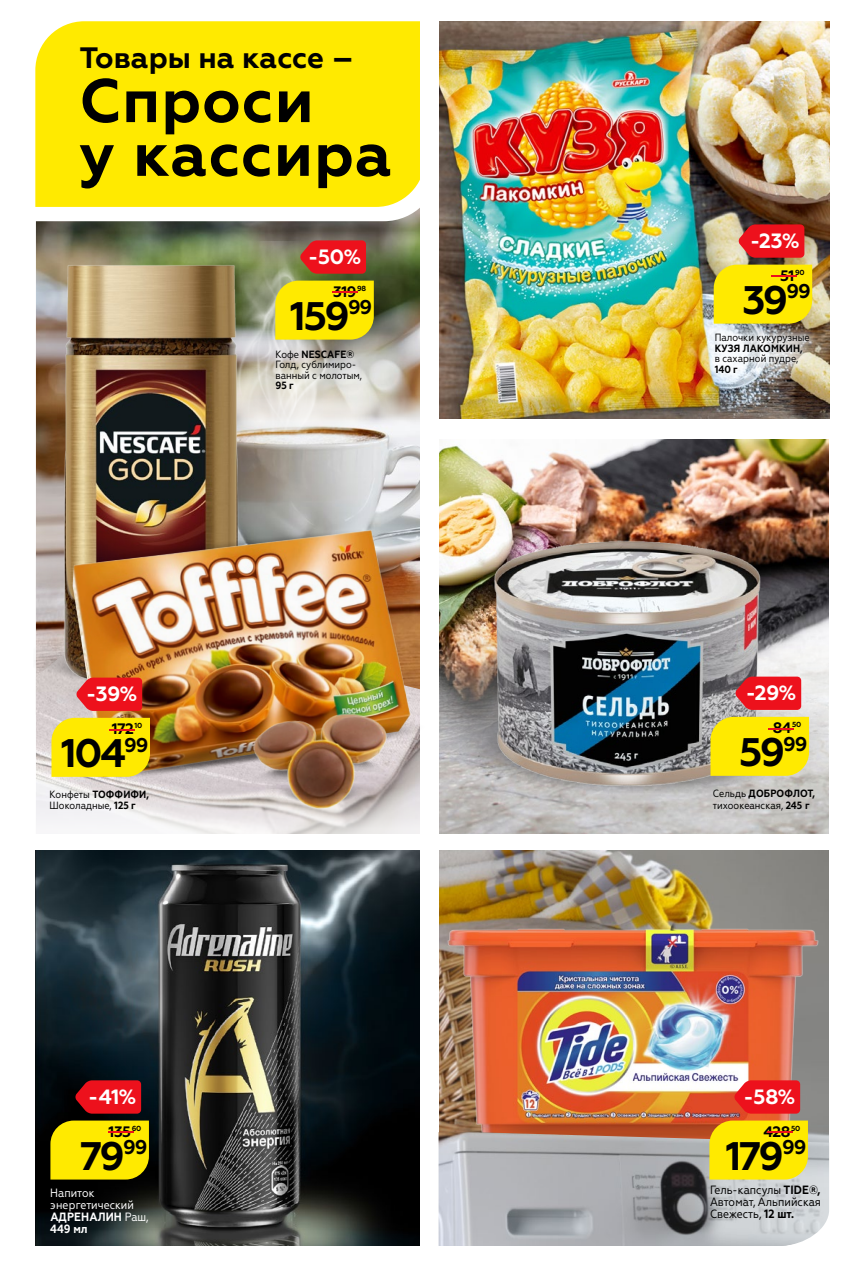
<style>
.page{position:relative;width:859px;height:1263px;background:#fff}
.page>*{position:absolute;margin:0;border:0;box-sizing:border-box;transform-origin:0 0}
.t1{font:700 61.35px/53.7px "Geometria";letter-spacing:.02em;color:#000}
.t2{font:700 39.75px "Geometria";letter-spacing:-.065em;color:#000}
.t3{font:700 29.55px "Geometria";color:#000}
.t4{font:700 20.7px "Geometria";color:#fff}
.t5{font:700 15.15px "Geometria";letter-spacing:-.03em;color:#000}
.t6{font:700 15.15px "Geometria";color:#ed111c;scale:5.5 1}
.t7{font:12px/12px "Geometria Narrow";color:#000;text-align:justify}
.t8{font:12px/12px "Geometria Narrow";color:#fff}
.t9{font:10.5px/10.5px "Geometria Narrow";color:#000}
.t10{font:700 10.5px "Geometria Narrow";letter-spacing:.01em;color:#000}
.t11{font:700 7.35px "Geometria";letter-spacing:-.03em;color:#000}
.s1{font-size:15.15px;color:#ed111c}
.s2{font-weight:700}
</style>
<div class="page">
<img style="left:439px;top:440px;width:390px;height:173px">
<img style="left:439px;top:613px;width:390px;height:220px">
<img style="left:439px;top:21px;width:390px;height:397px">
<img style="left:36px;top:221px;width:384px;height:172px">
<img style="left:36px;top:850px;width:384px;height:396px">
<img style="left:439px;top:850px;width:390px;height:282px">
<svg style="left:50px;top:1120px;width:99px;height:59px;background:#f1dd00"></svg>
<svg style="left:75px;top:1080px;width:66px;height:34px;background:#d10f19"></svg>
<img style="left:445px;top:917px;width:377px;height:215px">
<img style="left:663px;top:913px;width:30px;height:20px">
<div style="left:35px;top:21px;width:385px;height:186px;background:#ffea00"></div>
<img style="left:238px;top:393px;width:182px;height:198px">
<img style="left:206px;top:242px;width:192px;height:189px">
<svg style="left:275px;top:281px;width:99px;height:59px;background:#f9e506"></svg>
<svg style="left:300px;top:240px;width:66px;height:34px;background:#de1c21"></svg>
<img style="left:35px;top:258px;width:203px;height:333px">
<img style="left:38px;top:574px;width:35px;height:199px">
<img style="left:87px;top:494px;width:287px;height:36px">
<img style="left:35px;top:591px;width:407px;height:165px">
<div style="left:705px;top:324px;width:114px;height:58px;background:#fff;opacity:.75"></div>
<div style="left:714px;top:265px;width:98px;height:59px;background:#ffea00"></div>
<svg style="left:738px;top:224px;width:66px;height:34px;background:#e32028"></svg>
<img style="left:73px;top:530px;width:338px;height:188px">
<img style="left:111px;top:664px;width:310px;height:109px">
<div style="left:421px;top:0;width:18px;height:1263px;background:#fff"></div>
<img style="left:472px;top:1066px;width:316px;height:66px">
<img style="left:439px;top:1132px;width:390px;height:114px">
<div style="left:709px;top:1120px;width:99px;height:59px;background:#ffea00"></div>
<svg style="left:734px;top:1080px;width:66px;height:34px;background:#eb2027"></svg>
<svg style="left:36px;top:773px;width:384px;height:61px"></svg>
<div style="left:51px;top:718px;width:99px;height:59px;background:#ffea00"></div>
<svg style="left:76px;top:678px;width:66px;height:33px;background:#ea222b"></svg>
<img style="left:225px;top:686px;width:180px;height:148px">
<img style="left:491px;top:527px;width:272px;height:272px">
<div style="left:710px;top:717px;width:99px;height:59px;background:#ffea00"></div>
<svg style="left:735px;top:677px;width:66px;height:33px;background:#e31d27"></svg>
<h3 class="t3" style="left:79px;top:40px;width:277px">Товары на кассе –</h3>
<h1 class="t1" style="left:79px;top:75px;width:314px">Cпроси<br>у кассира</h1>
<h3 class="t4" style="left:308px;top:244px;width:55px">-50%</h3>
<h2 class="t2" style="left:290px;top:292px;width:84px">159<sup>99</sup></h2>
<p class="t11" style="left:357px;top:284px;width:11px">98</p>
<h3 class="t5" style="left:333px;top:282px;width:25px">319</h3>
<h3 class="t6" style="left:325px;top:282px;width:9px">-</h3>
<h3 class="t4" style="left:86px;top:681px;width:53px">-39%</h3>
<h2 class="t2" style="left:61px;top:729px;width:89px">104<sup>99</sup></h2>
<p class="t11" style="left:101px;top:721px;width:43px"><span class="s1">-</span> 10</p>
<h3 class="t5" style="left:112px;top:719px;width:24px">172</h3>
<p class="t9" style="left:50px;top:789px;width:101px">Конфеты <span class="s2">ТОФФИФИ,<br></span>Шоколадные, <span class="s2">125 г</span></p>
<h3 class="t4" style="left:88px;top:1084px;width:50px">-41%</h3>
<h2 class="t2" style="left:80px;top:1132px;width:69px">79<sup>99</sup></h2>
<p class="t11" style="left:132px;top:1124px;width:11px">60</p>
<h3 class="t5" style="left:109px;top:1122px;width:24px">135</h3>
<h3 class="t6" style="left:100px;top:1122px;width:9px">-</h3>
<p class="t8" style="left:50px;top:1187px;width:100px">Напиток энергетический<br><span class="s2">АДРЕНАЛИН</span> Раш,<br><span class="s2">449 мл</span></p>
<p class="t9" style="left:275px;top:349px;width:88px">Кофе <span class="s2">NESCAFE®<br></span>Голд, сублимиро&shy;ванный с молотым,</p>
<p class="t10" style="left:275px;top:379px;width:20px">95 г</p>
<h3 class="t4" style="left:750px;top:228px;width:51px">-23%</h3>
<h2 class="t2" style="left:742px;top:276px;width:70px">39<sup>99</sup></h2>
<p class="t11" style="left:795px;top:268px;width:11px">90</p>
<h3 class="t5" style="left:780px;top:266px;width:16px">51</h3>
<h3 class="t6" style="left:763px;top:266px;width:9px">-</h3>
<p class="t9" style="left:715px;top:333px;width:97px">Палочки кукурузные</p>
<p class="t10" style="left:715px;top:342px;width:89px">КУЗЯ ЛАКОМКИН,</p>
<p class="t9" style="left:715px;top:354px;width:85px">в сахарной пудре,</p>
<p class="t10" style="left:715px;top:363px;width:25px">140 г</p>
<h3 class="t4" style="left:746px;top:680px;width:52px">-29%</h3>
<h2 class="t2" style="left:739px;top:728px;width:70px">59<sup>99</sup></h2>
<p class="t11" style="left:792px;top:720px;width:11px">50</p>
<h3 class="t5" style="left:773px;top:718px;width:20px">84</h3>
<h3 class="t6" style="left:760px;top:718px;width:9px">-</h3>
<p class="t9" style="left:713px;top:787px;width:104px;line-height:12px">Сельдь <span class="s2">ДОБРОФЛОТ, </span>тихоокеанская, <span class="s2">245 г</span></p>
<h3 class="t4" style="left:744px;top:1084px;width:53px">-58%</h3>
<h2 class="t2" style="left:726px;top:1132px;width:82px">179<sup>99</sup></h2>
<p class="t11" style="left:791px;top:1124px;width:11px">50</p>
<h3 class="t5" style="left:763px;top:1122px;width:29px">428</h3>
<h3 class="t6" style="left:759px;top:1122px;width:9px">-</h3>
<p class="t7" style="left:710px;top:1184px;width:112px">Гель-капсулы <span class="s2">TIDE®, </span>Автомат, Альпийская Свежесть, <span class="s2">12 шт.</span></p>
</div>
